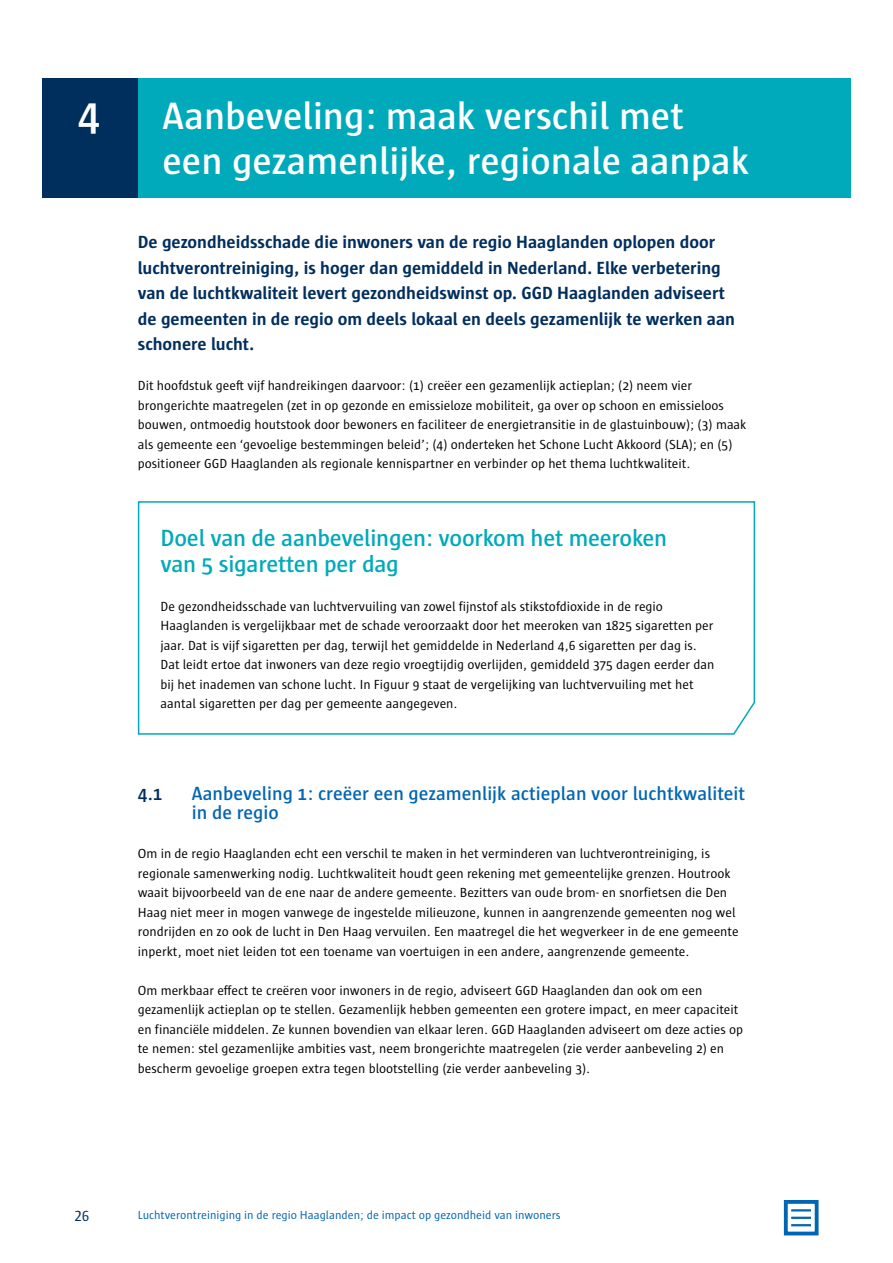
<style>
.page{position:relative;width:893px;height:1263px;background:#fff}
.page>*{position:absolute;margin:0;border:0;box-sizing:border-box;transform-origin:0 0}
.t1{font:600 45px "Sun";color:#fff}
.t2{font:600 39px/45px "Sun";color:#fff}
.t3{font:600 24px/25.5px "Sun";letter-spacing:-.01em;color:#00aaba}
.t4{font:600 19.5px/19.5px "Sun";color:#0065b2}
.t5{font:600 19.5px "Sun";color:#002e5d}
.t6{font:700 18px/25.5px "Sun";color:#002e5d}
.t7{font:15px "Sun";color:#002e5d}
.t8{font:13.5px/19.5px "Sun";color:#000}
.t9{font:12px "Sun";color:#0065b2}
</style>
<div class="page">
<svg style="left:137px;top:501px;width:619px;height:234px"></svg>
<div style="left:43px;top:78px;width:95px;height:119px;background:#002e5d"></div>
<div style="left:138px;top:78px;width:712px;height:119px;background:#00aaba"></div>
<div style="left:784px;top:1200px;width:35px;height:35px;border:4px solid #0065b2"></div>
<hr style="left:791px;top:1209px;width:20px;height:2px;background:#0065b2">
<hr style="left:791px;top:1217px;width:20px;height:2px;background:#0065b2">
<hr style="left:791px;top:1224px;width:20px;height:2px;background:#0065b2">
<h1 class="t1" style="left:78px;top:89px;width:24px">4</h1>
<h2 class="t2" style="left:163px;top:93px;width:588px">Aanbeveling: maak verschil met een gezamenlijke, regionale aanpak</h2>
<p class="t6" style="left:138px;top:229px;width:599px">De gezondheidsschade die inwoners van de regio Haaglanden oplopen door luchtverontreiniging, is hoger dan gemiddeld in Nederland. Elke verbetering van de luchtkwaliteit levert gezondheidswinst op. GGD Haaglanden adviseert de gemeenten in de regio om deels lokaal en deels gezamenlijk te werken aan schonere lucht.</p>
<p class="t8" style="left:138px;top:376px;width:610px">Dit hoofdstuk geeft vijf handreikingen daarvoor: (1) creëer een gezamenlijk actieplan; (2) neem vier brongerichte maatregelen (zet in op gezonde en emissieloze mobiliteit, ga over op schoon en emissieloos bouwen, ontmoedig houtstook door bewoners en faciliteer de energietransitie in de glastuinbouw); (3) maak als gemeente een ‘gevoelige bestemmingen beleid’; (4) onderteken het Schone Lucht Akkoord (SLA); en (5) positioneer GGD Haaglanden als regionale kennispartner en verbinder op het thema luchtkwaliteit.</p>
<h3 class="t3" style="left:161px;top:525px;width:508px">Doel van de aanbevelingen: voorkom het meeroken van 5 sigaretten per dag</h3>
<p class="t8" style="left:161px;top:596px;width:555px">De gezondheidsschade van luchtvervuiling van zowel fijnstof als stikstofdioxide in de regio Haaglanden is vergelijkbaar met de schade veroorzaakt door het meeroken van 1825 sigaretten per jaar. Dat is vijf sigaretten per dag, terwijl het gemiddelde in Nederland 4,6 sigaretten per dag is.<br>Dat leidt ertoe dat inwoners van deze regio vroegtijdig overlijden, gemiddeld 375 dagen eerder dan bij het inademen van schone lucht. In Figuur 9 staat de vergelijking van luchtvervuiling met het aantal sigaretten per dag per gemeente aangegeven.</p>
<h3 class="t5" style="left:138px;top:782px;width:26px">4.1</h3>
<h3 class="t4" style="left:192px;top:783px;width:555px">Aanbeveling 1: creëer een gezamenlijk actieplan voor luchtkwaliteit in de regio</h3>
<p class="t8" style="left:138px;top:844px;width:602px">Om in de regio Haaglanden echt een verschil te maken in het verminderen van luchtverontreiniging, is regionale samenwerking nodig. Luchtkwaliteit houdt geen rekening met gemeentelijke grenzen. Houtrook waait bijvoorbeeld van de ene naar de andere gemeente. Bezitters van oude brom- en snorfietsen die Den Haag niet meer in mogen vanwege de ingestelde milieuzone, kunnen in aangrenzende gemeenten nog wel rondrijden en zo ook de lucht in Den Haag vervuilen. Een maatregel die het wegverkeer in de ene gemeente inperkt, moet niet leiden tot een toename van voertuigen in een andere, aangrenzende gemeente.</p>
<p class="t8" style="left:138px;top:980px;width:607px">Om merkbaar effect te creëren voor inwoners in de regio, adviseert GGD Haaglanden dan ook om een gezamenlijk actieplan op te stellen. Gezamenlijk hebben gemeenten een grotere impact, en meer capaciteit en financiële middelen. Ze kunnen bovendien van elkaar leren. GGD Haaglanden adviseert om deze acties op te nemen: stel gezamenlijke ambities vast, neem brongerichte maatregelen (zie verder aanbeveling 2) en bescherm gevoelige groepen extra tegen blootstelling (zie verder aanbeveling 3).</p>
<p class="t7" style="left:74px;top:1208px;width:16px">26</p>
<p class="t9" style="left:138px;top:1208px;width:424px">Luchtverontreiniging in de regio Haaglanden; de impact op gezondheid van inwoners</p>
</div>
